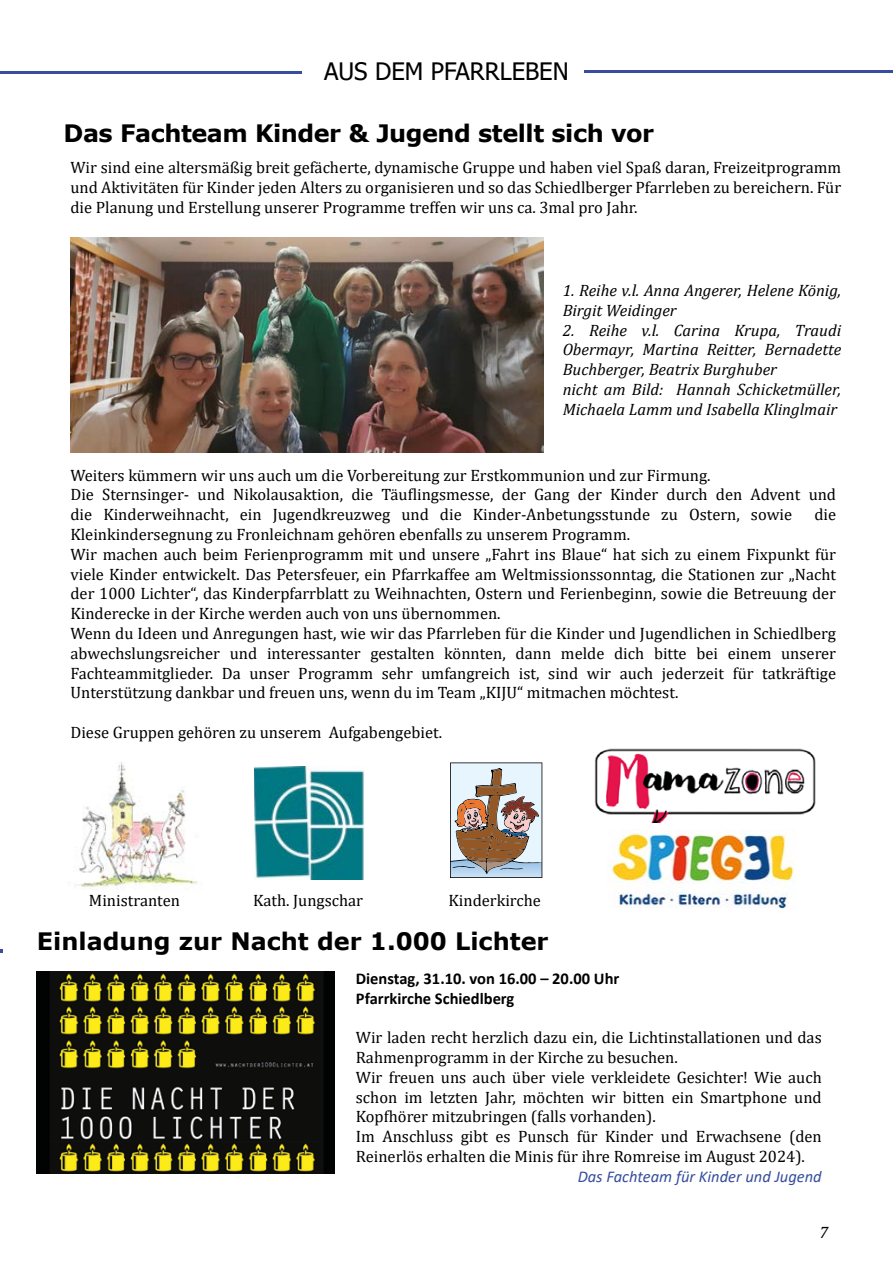
<style>
.page{position:relative;width:893px;height:1263px;background:#fff}
.page>*{position:absolute;margin:0;border:0;box-sizing:border-box;transform-origin:0 0}
.t1{font:700 24px "Verdana";letter-spacing:-.02em;color:#000}
.t2{font:700 24px "Verdana";color:#000}
.t3{font:24px "Tahoma";color:#000}
.t4{font:16.5px/19.8px "Cambria";color:#000}
.t5{font:italic 16.5px/19.8px "Cambria";color:#000}
.t6{font:700 16.5px/19.8px "Calibri";color:#000}
.t7{font:italic 16.5px "Calibri";color:#364e9d}
</style>
<div class="page">
<hr style="left:0;top:71px;width:302px;height:2px;background:#364e9d">
<hr style="left:584px;top:70px;width:309px;height:2px;background:#364e9d">
<img style="left:594px;top:748px;width:222px;height:75px">
<img style="left:608px;top:830px;width:188px;height:79px">
<img style="left:75px;top:762px;width:123px;height:128px">
<img style="left:254px;top:767px;width:110px;height:113px">
<svg style="left:450px;top:762px;width:92px;height:116px;background:#b1a59e"></svg>
<img style="left:70px;top:237px;width:473px;height:215px">
<img style="left:37px;top:971px;width:298px;height:202px">
<h1 class="t3" style="left:324px;top:55px;width:246px">AUS DEM PFARRLEBEN</h1>
<h1 class="t1" style="left:64px;top:116px;width:592px">Das Fachteam Kinder &amp; Jugend stellt sich vor</h1>
<p class="t4" style="left:70px;top:157px;width:772px;text-align:justify">Wir sind eine altersmäßig breit gefächerte, dynamische Gruppe und haben viel Spaß daran, Freizeitprogramm und Aktivitäten für Kinder jeden Alters zu organisieren und so das Schiedlberger Pfarrleben zu bereichern. Für die Planung und Erstellung unserer Programme treffen wir uns ca. 3mal pro Jahr.</p>
<p class="t5" style="left:563px;top:280px;width:280px">1. Reihe v.l. Anna Angerer, Helene König,<br>Birgit Weidinger</p>
<p class="t5" style="left:563px;top:319px;width:280px">2. Reihe v.l. Carina Krupa, Traudi Obermayr, Martina Reitter, Bernadette Buchberger, Beatrix Burghuber<br>nicht am Bild: Hannah Schicketmüller, Michaela Lamm und Isabella Klinglmair</p>
<p class="t4" style="left:70px;top:465px;width:767px">Weiters kümmern wir uns auch um die Vorbereitung zur Erstkommunion und zur Firmung.<br>Die Sternsinger- und Nikolausaktion, die Täuflingsmesse, der Gang der Kinder durch den Advent und die Kinderweihnacht, ein Jugendkreuzweg und die Kinder-Anbetungsstunde zu Ostern, sowie</p>
<p class="t4" style="left:814px;top:505px;width:23px">die</p>
<p class="t4" style="left:70px;top:524px;width:767px">Kleinkindersegnung zu Fronleichnam gehören ebenfalls zu unserem Programm.<br>Wir machen auch beim Ferienprogramm mit und unsere „Fahrt ins Blaue“ hat sich zu einem Fixpunkt für viele Kinder entwickelt. Das Petersfeuer, ein Pfarrkaffee am Weltmissionssonntag, die Stationen zur „Nacht der 1000 Lichter“, das Kinderpfarrblatt zu Weihnachten, Ostern und Ferienbeginn, sowie die Betreuung der Kinderecke in der Kirche werden auch von uns übernommen.<br>Wenn du Ideen und Anregungen hast, wie wir das Pfarrleben für die Kinder und Jugendlichen in Schiedlberg abwechslungsreicher und interessanter gestalten könnten, dann melde dich bitte bei einem unserer Fachteammitglieder. Da unser Programm sehr umfangreich ist, sind wir auch jederzeit für tatkräftige Unterstützung dankbar und freuen uns, wenn du im Team „KIJU“ mitmachen möchtest.</p>
<p class="t4" style="left:70px;top:722px;width:373px">Diese Gruppen gehören zu unserem Aufgabengebiet.</p>
<p class="t4" style="left:89px;top:890px;width:93px">Ministranten</p>
<p class="t4" style="left:253px;top:890px;width:112px">Kath. Jungschar</p>
<p class="t4" style="left:449px;top:890px;width:94px">Kinderkirche</p>
<h1 class="t2" style="left:37px;top:924px;width:513px">Einladung zur Nacht der 1.000 Lichter</h1>
<p class="t6" style="left:356px;top:968px;width:265px">Dienstag, 31.10. von 16.00 – 20.00 Uhr<br>Pfarrkirche Schiedlberg</p>
<p class="t4" style="left:356px;top:1028px;width:467px">Wir laden recht herzlich dazu ein, die Lichtinstallationen und das Rahmenprogramm in der Kirche zu besuchen.<br>Wir freuen uns auch über viele verkleidete Gesichter! Wie auch schon im letzten Jahr, möchten wir bitten ein Smartphone und Kopfhörer mitzubringen (falls vorhanden).<br>Im Anschluss gibt es Punsch für Kinder und Erwachsene (den Reinerlös erhalten die Minis für ihre Romreise im August 2024).</p>
<p class="t7" style="left:578px;top:1165px;width:246px">Das Fachteam für Kinder und Jugend</p>
<p class="t5" style="left:820px;top:1222px;width:10px">7</p>
</div>
